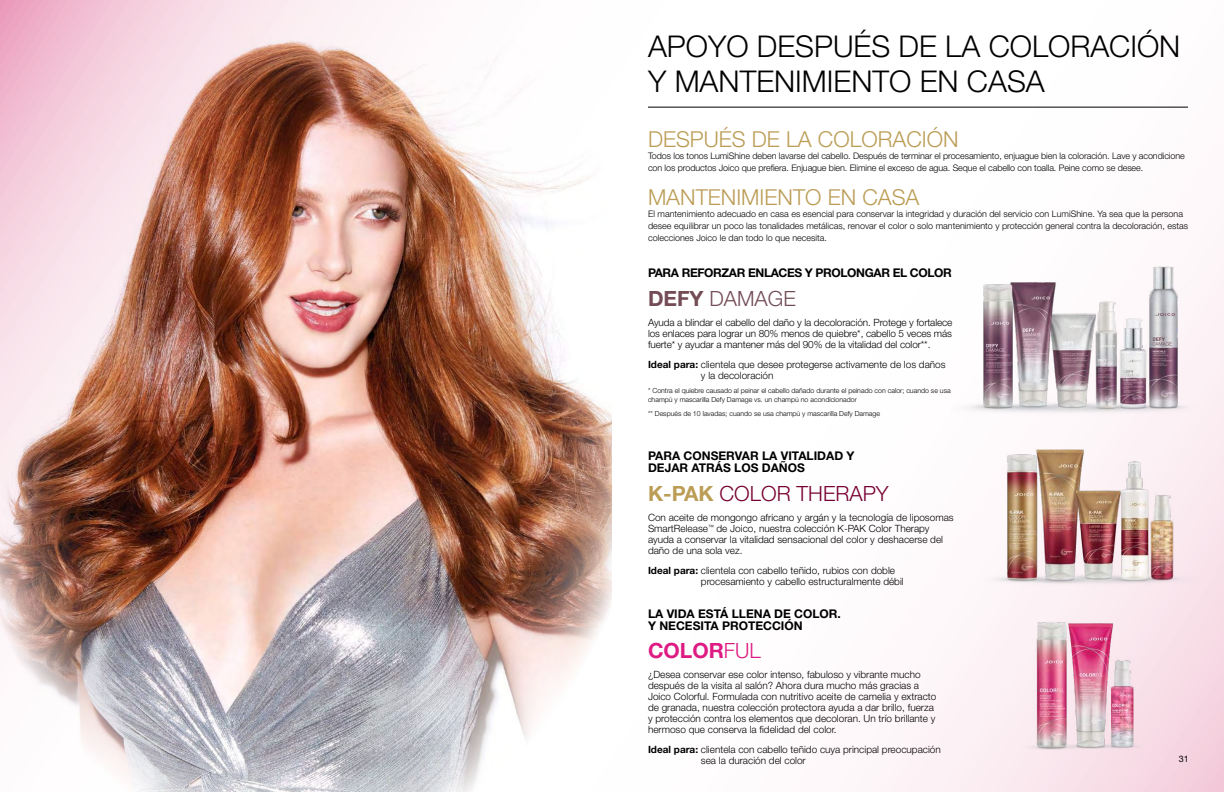
<style>
.page{position:relative;width:1224px;height:792px;background:#fff}
.page>*{position:absolute;margin:0;border:0;box-sizing:border-box;transform-origin:0 0}
.t1{font:300 30px/35px "Helvetica Neue LT Std";color:#000}
.t2{font:300 22px "Helvetica Neue LT Std";color:#bb9d55}
.t3{font:300 21px "Helvetica Neue LT Std";color:#780032}
.t4{font:300 21px "Helvetica Neue LT Std";color:#734c56}
.t5{font:700 21px "Helvetica Neue LT Std";color:#de1b83}
.t6{font:700 12px/12px "Helvetica Neue LT Std";color:#000}
.t7{font:700 12px "Helvetica Neue LT Std";letter-spacing:-.03em;color:#000}
.t8{font:300 10px/11px "Helvetica Neue LT Std";color:#000}
.t9{font:300 9px/12px "Helvetica Neue LT Std";color:#000}
.t10{font:9px "Helvetica Neue LT Std";color:#000}
.t11{font:300 7px/9px "Helvetica Neue LT Std";color:#000}
.s1{font-weight:700}
.s2{font-weight:700;color:#bb9d55}
.s3{font-weight:300}
</style>
<div class="page">
<img style="left:0;top:0;width:1224px;height:792px">
<img style="left:951px;top:247px;width:270px;height:196px">
<img style="left:969px;top:431px;width:242px;height:172px">
<hr style="left:648px;top:107px;width:540px;height:1px;background:#000">
<img style="left:1005px;top:603px;width:173px;height:172px">
<h1 class="t1" style="left:648px;top:29px;width:534px">APOYO DESPUÉS DE LA COLORACIÓN<br>Y MANTENIMIENTO EN CASA</h1>
<h2 class="t2" style="left:648px;top:125px;width:312px">DESPUÉS DE LA COLORACIÓN</h2>
<p class="t9" style="left:648px;top:149px;width:538px">Todos los tonos LumiShine deben lavarse del cabello. Después de terminar el procesamiento, enjuague bien la coloración. Lave y acondicione con los productos Joico que prefiera. Enjuague bien. Elimine el exceso de agua. Seque el cabello con toalla. Peine como se desee.</p>
<h2 class="t2" style="left:648px;top:183px;width:273px">MANTENIMIENTO EN CASA</h2>
<p class="t9" style="left:648px;top:207px;width:542px">El mantenimiento adecuado en casa es esencial para conservar la integridad y duración del servicio con LumiShine. Ya sea que la persona desee equilibrar un poco las tonalidades metálicas, renovar el color o solo mantenimiento y protección general contra la decoloración, estas colecciones Joico le dan todo lo que necesita.</p>
<p class="t7" style="left:648px;top:265px;width:305px">PARA REFORZAR ENLACES Y PROLONGAR EL COLOR</p>
<h3 class="t4" style="left:648px;top:285px;width:149px"><span class="s1">DEFY</span> DAMAGE</h3>
<p class="t8" style="left:648px;top:316px;width:306px;text-align:justify">Ayuda a blindar el cabello del daño y la decoloración. Protege y fortalece los enlaces para lograr un 80% menos de quiebre*, cabello 5 veces más fuerte* y ayudar a mantener más del 90% de la vitalidad del color**.</p>
<p class="t8" style="left:701px;top:358px;width:246px;text-indent:-53px"><span class="s1">Ideal para:</span> clientela que desee protegerse activamente de los daños y la decoloración</p>
<p class="t11" style="left:648px;top:386px;width:304px">* Contra el quiebre causado al peinar el cabello dañado durante el peinado con calor; cuando se usa champú y mascarilla Defy Damage vs. un champú no acondicionador</p>
<p class="t11" style="left:648px;top:409px;width:234px">** Después de 10 lavadas; cuando se usa champú y mascarilla Defy Damage</p>
<p class="t6" style="left:648px;top:450px;width:208px">PARA CONSERVAR LA VITALIDAD Y<br>DEJAR ATRÁS LOS DAÑOS</p>
<h3 class="t3" style="left:648px;top:481px;width:242px"><span class="s2">K-PAK</span> COLOR THERAPY</h3>
<p class="t8" style="left:648px;top:512px;width:307px">Con aceite de mongongo africano y argán y la tecnología de liposomas SmartRelease<sup>™</sup> de Joico, nuestra colección K-PAK Color Therapy ayuda a conservar la vitalidad sensacional del color y deshacerse del daño de una sola vez.</p>
<p class="t8" style="left:701px;top:565px;width:204px;text-indent:-53px"><span class="s1">Ideal para:</span> clientela con cabello teñido, rubios con doble procesamiento y cabello estructuralmente débil</p>
<p class="t6" style="left:648px;top:607px;width:194px">LA VIDA ESTÁ LLENA DE COLOR.<br>Y NECESITA PROTECCIÓN</p>
<h3 class="t5" style="left:648px;top:638px;width:114px">COLOR<span class="s3">FUL</span></h3>
<p class="t8" style="left:648px;top:669px;width:290px">¿Desea conservar ese color intenso, fabuloso y vibrante mucho después de la visita al salón? Ahora dura mucho más gracias a Joico Colorful. Formulada con nutritivo aceite de camelia y extracto de granada, nuestra colección protectora ayuda a dar brillo, fuerza y protección contra los elementos que decoloran. Un trío brillante y hermoso que conserva la fidelidad del color.</p>
<p class="t8" style="left:701px;top:744px;width:241px;text-indent:-53px"><span class="s1">Ideal para:</span> clientela con cabello teñido cuya principal preocupación sea la duración del color</p>
<p class="t10" style="left:1179px;top:754px;width:12px">31</p>
</div>
